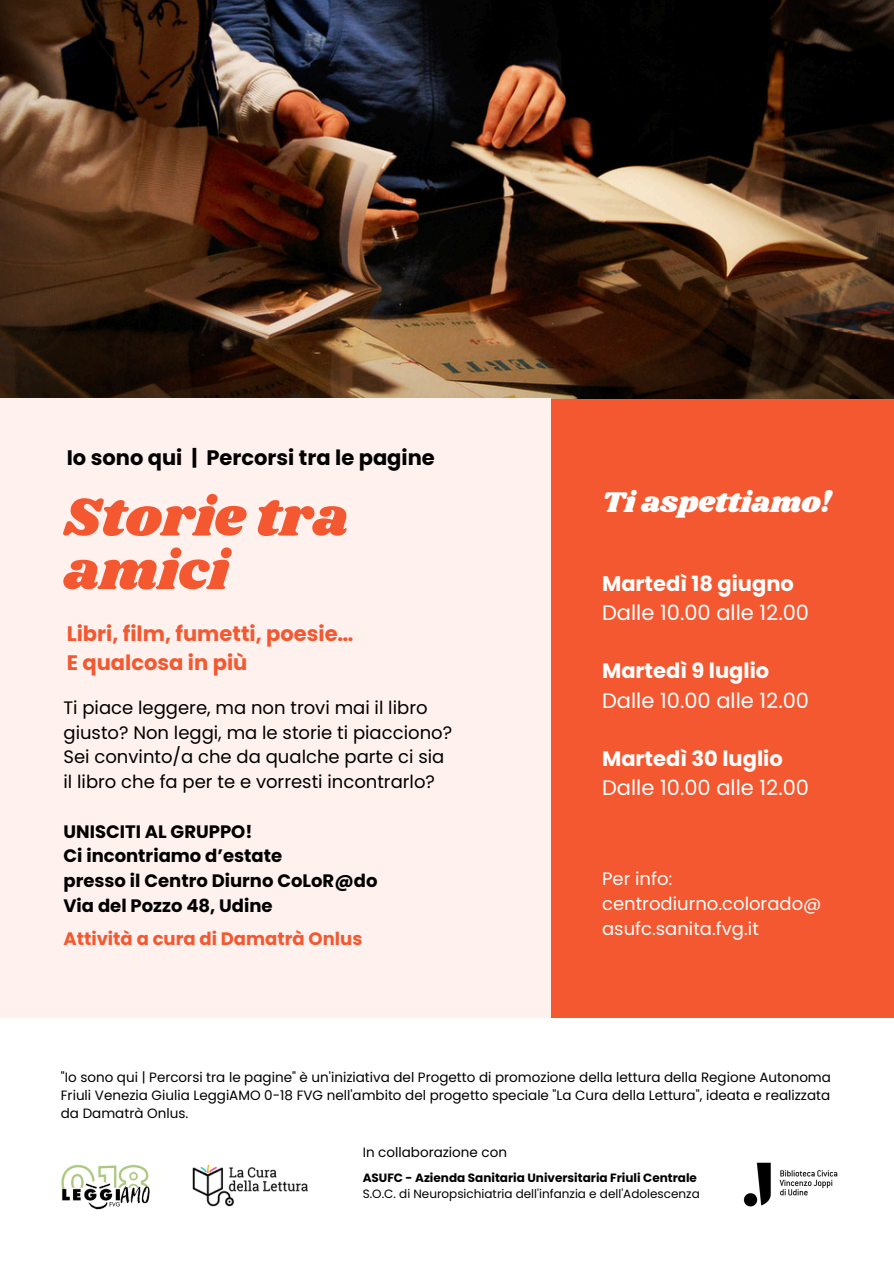
<style>
.page{position:relative;width:894px;height:1264px;background:#fff}
.page>*{position:absolute;margin:0;border:0;box-sizing:border-box;transform-origin:0 0}
.t1{font:55.5px/53.6px "Shrikhand";color:#f45830}
.t2{font:29.55px "Shrikhand";color:#fff}
.t3{font:21px/29.2px "Poppins";color:#fff}
.t4{font:700 21px/29.2px "Poppins";color:#f45830}
.t5{font:700 21px "Poppins";color:#000}
.t6{font:18px/24.8px "Poppins";color:#000}
.t7{font:700 18px/24.8px "Poppins";color:#000}
.t8{font:18px/24.8px "Poppins";color:#fff}
.t9{font:700 18px "Poppins";color:#f45830}
.t10{font:13.5px/18px "Poppins";color:#000;text-align:justify}
.t11{font:12px "Poppins";color:#000}
.t12{font:700 12px "Poppins";color:#000}
.s1{font-weight:700}
</style>
<div class="page">
<img style="left:0;top:0;width:893px;height:398px">
<div style="left:550px;top:398px;width:343px;height:619px;background:#f45830"></div>
<div style="left:0;top:398px;width:550px;height:619px;background:#fff1ee"></div>
<img style="left:61px;top:1164px;width:89px;height:46px">
<img style="left:743px;top:1162px;width:95px;height:45px">
<img style="left:192px;top:1164px;width:116px;height:43px">
<p class="t5" style="left:67px;top:443px;width:369px">Io sono qui | Percorsi tra le pagine</p>
<h6 class="t1" style="left:63px;top:492px;width:287px">Storie tra amici</h6>
<h5 class="t2" style="left:602px;top:481px;width:231px">Ti aspettiamo!</h5>
<p class="t3" style="left:602px;top:568px;width:208px"><span class="s1">Martedì 18 giugno<br></span>Dalle 10.00 alle 12.00</p>
<p class="t4" style="left:67px;top:618px;width:288px">Libri, film, fumetti, poesie…<br>E qualcosa in più</p>
<h5 class="t6" style="left:63px;top:695px;width:390px">Ti piace leggere, ma non trovi mai il libro giusto? Non leggi, ma le storie ti piacciono?<br>Sei convinto/a che da qualche parte ci sia il libro che fa per te e vorresti incontrarlo?</h5>
<h2 class="t7" style="left:63px;top:819px;width:315px">UNISCITI AL GRUPPO!<br>Ci incontriamo d’estate<br>presso il Centro Diurno CoLoR@do<br>Via del Pozzo 48, Udine</h2>
<h4 class="t9" style="left:63px;top:926px;width:300px">Attività a cura di Damatrà Onlus</h4>
<p class="t3" style="left:602px;top:656px;width:208px"><span class="s1">Martedì 9 luglio<br></span>Dalle 10.00 alle 12.00</p>
<p class="t3" style="left:602px;top:744px;width:208px"><span class="s1">Martedì 30 luglio<br></span>Dalle 10.00 alle 12.00</p>
<h4 class="t8" style="left:602px;top:866px;width:221px">Per info: centrodiurno.colorado@ asufc.sanita.fvg.it</h4>
<p class="t10" style="left:61px;top:1068px;width:771px">"Io sono qui | Percorsi tra le pagine" è un'iniziativa del Progetto di promozione della lettura della Regione Autonoma Friuli Venezia Giulia LeggiAMO 0-18 FVG nell'ambito del progetto speciale "La Cura della Lettura", ideata e realizzata da Damatrà Onlus.</p>
<p class="t10" style="left:362px;top:1143px;width:146px">In collaborazione con</p>
<h4 class="t12" style="left:362px;top:1169px;width:336px">ASUFC - Azienda Sanitaria Universitaria Friuli Centrale</h4>
<h6 class="t11" style="left:362px;top:1185px;width:338px">S.O.C. di Neuropsichiatria dell'infanzia e dell'Adolescenza</h6>
</div>
